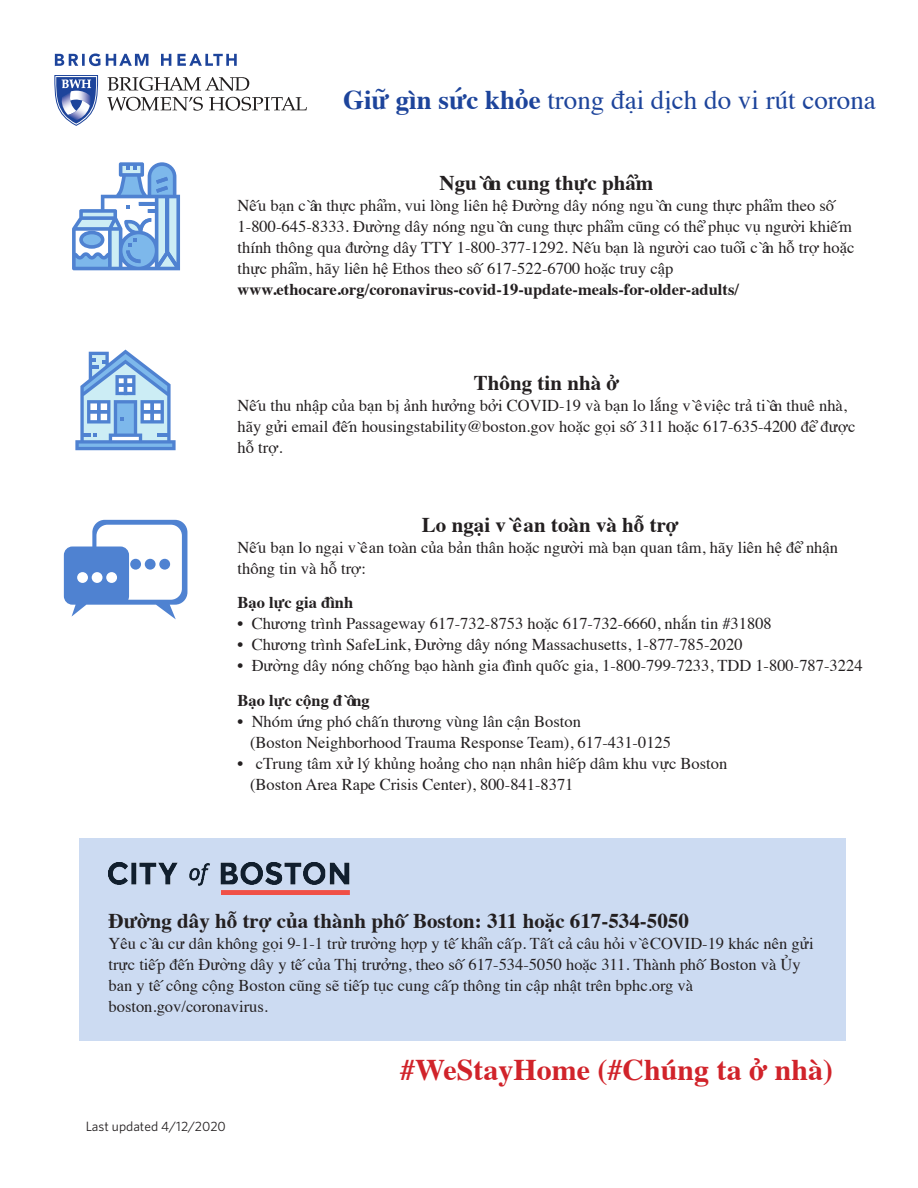
<style>
.page{position:relative;width:918px;height:1188px;background:#fff}
.page>*{position:absolute;margin:0;border:0;box-sizing:border-box;transform-origin:0 0}
.t1{font:700 30px "Times";color:#d1232a}
.t2{font:27px "Times";color:#1d449b}
.t3{font:700 21px "Times";color:#231f20}
.t4{font:16.5px/21px "Times";color:#231f20}
.t5{font:700 16.5px "Times";color:#231f20}
.t6{font:13.5px "Whitney";color:#231f20}
.s1{font-weight:700}
</style>
<div class="page">
<svg style="left:54px;top:75px;width:44px;height:51px"></svg>
<svg style="left:107px;top:77px;width:200px;height:34px"></svg>
<svg style="left:55px;top:54px;width:182px;height:12px"></svg>
<svg style="left:72px;top:162px;width:108px;height:108px"></svg>
<svg style="left:75px;top:350px;width:101px;height:100px"></svg>
<svg style="left:64px;top:520px;width:123px;height:99px"></svg>
<div style="left:79px;top:839px;width:767px;height:202px;background:#ccdbf2"></div>
<img style="left:109px;top:863px;width:240px;height:31px">
<p class="t2" style="left:343px;top:74px;width:534px"><span class="s1">Giữ gìn sức khỏe</span> trong đại dịch do vi rút corona</p>
<p class="t3" style="left:440px;top:163px;width:215px">Nguồn cung thực phẩm</p>
<p class="t4" style="left:238px;top:194px;width:618px">Nếu bạn cần thực phẩm, vui lòng liên hệ Đường dây nóng nguồn cung thực phẩm theo số 1-800-645-8333. Đường dây nóng nguồn cung thực phẩm cũng có thể phục vụ người khiếm thính thông qua đường dây TTY 1-800-377-1292. Nếu bạn là người cao tuổi cần hỗ trợ hoặc thực phẩm, hãy liên hệ Ethos theo số 617-522-6700 hoặc truy cập <span class="s1">www.ethocare.org/coronavirus-covid-19-update-meals-for-older-adults/</span></p>
<p class="t3" style="left:474px;top:363px;width:147px">Thông tin nhà ở</p>
<p class="t4" style="left:238px;top:394px;width:619px">Nếu thu nhập của bạn bị ảnh hưởng bởi COVID-19 và bạn lo lắng về việc trả tiền thuê nhà, hãy gửi email đến housingstability@boston.gov hoặc gọi số 311 hoặc 617-635-4200 để được hỗ trợ.</p>
<p class="t3" style="left:422px;top:505px;width:258px">Lo ngại về an toàn và hỗ trợ</p>
<p class="t4" style="left:238px;top:535px;width:602px">Nếu bạn lo ngại về an toàn của bản thân hoặc người mà bạn quan tâm, hãy liên hệ để nhận thông tin và hỗ trợ:</p>
<p class="t5" style="left:238px;top:587px;width:117px">Bạo lực gia đình</p>
<p class="t4" style="left:238px;top:612px;width:536px">• Chương trình Passageway 617-732-8753 hoặc 617-732-6660, nhắn tin #31808</p>
<p class="t4" style="left:238px;top:633px;width:506px">• Chương trình SafeLink, Đường dây nóng Massachusetts, 1-877-785-2020</p>
<p class="t4" style="left:238px;top:654px;width:626px">• Đường dây nóng chống bạo hành gia đình quốc gia, 1-800-799-7233, TDD 1-800-787-3224</p>
<p class="t5" style="left:238px;top:684px;width:134px">Bạo lực cộng đồng</p>
<p class="t4" style="left:250px;top:709px;width:423px;text-indent:-12px">• Nhóm ứng phó chấn thương vùng lân cận Boston<br>(Boston Neighborhood Trauma Response Team), 617-431-0125</p>
<p class="t4" style="left:250px;top:751px;width:479px;text-indent:-12px">• cTrung tâm xử lý khủng hoảng cho nạn nhân hiếp dâm khu vực Boston (Boston Area Rape Crisis Center), 800-841-8371</p>
<p class="t3" style="left:109px;top:901px;width:582px">Đường dây hỗ trợ của thành phố Boston: 311 hoặc 617-534-5050</p>
<p class="t4" style="left:109px;top:932px;width:707px">Yêu cầu cư dân không gọi 9-1-1 trừ trường hợp y tế khẩn cấp. Tất cả câu hỏi về COVID-19 khác nên gửi trực tiếp đến Đường dây y tế của Thị trưởng, theo số 617-534-5050 hoặc 311. Thành phố Boston và Ủy ban y tế công cộng Boston cũng sẽ tiếp tục cung cấp thông tin cập nhật trên bphc.org và boston.gov/coronavirus.</p>
<p class="t6" style="left:86px;top:1119px;width:142px">Last updated 4/12/2020</p>
<p class="t1" style="left:400px;top:1041px;width:435px">#WeStayHome (#Chúng ta ở nhà)</p>
</div>
